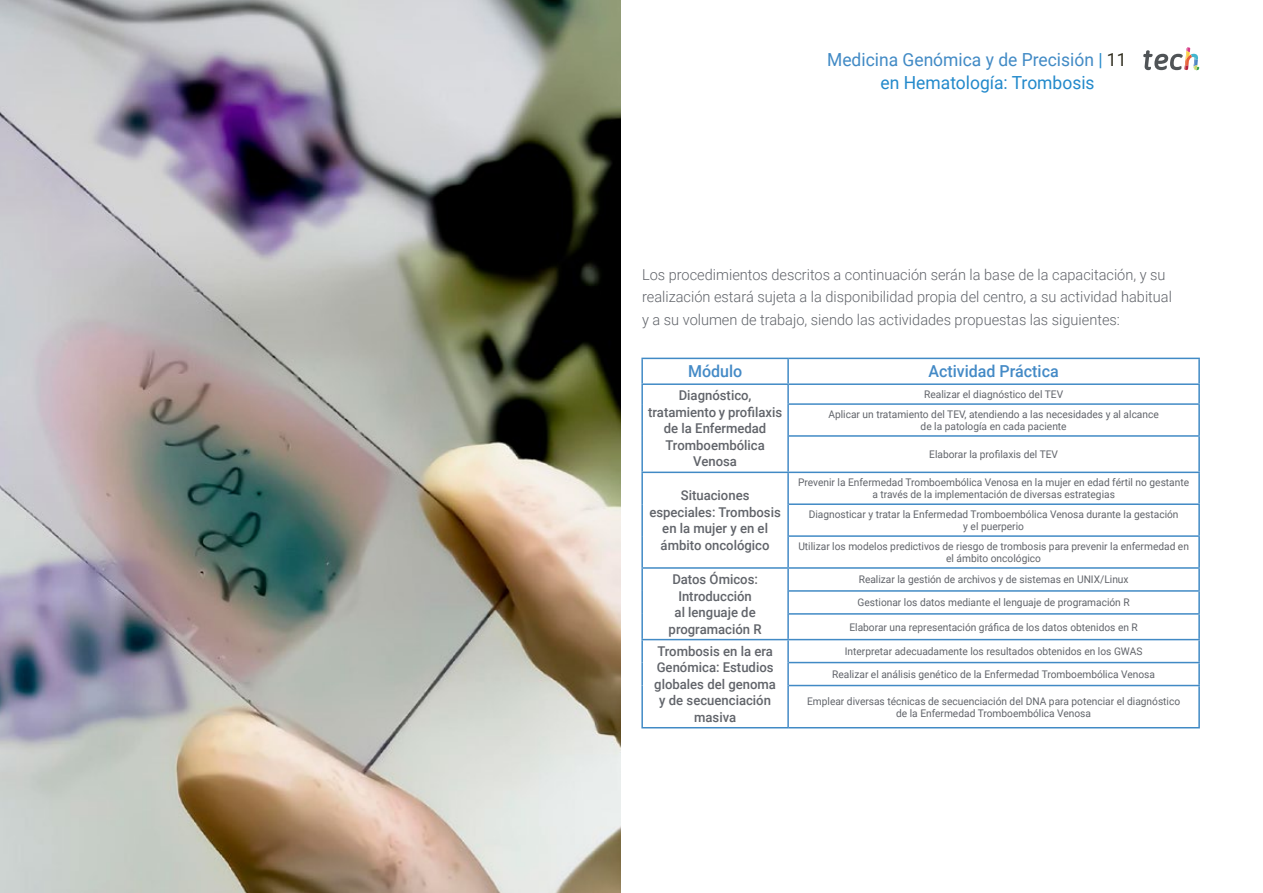
<style>
.page{position:relative;width:1263px;height:893px;background:#fff}
.page>*{position:absolute;margin:0;border:0;box-sizing:border-box;transform-origin:0 0}
.t1{font:18px/22.5px "Roboto";color:#418ac5}
.t2{font:500 16.5px "Roboto";color:#448ac6}
.t3{font:300 15px/22.5px "Roboto";color:#61646a}
.t4{font:500 13.5px/16.5px "Roboto";color:#61646a;text-align:center}
.t5{font:10.5px/12px "Roboto";color:#61646a;text-align:center}
.s1{color:#2289cb}
.s2{color:#312e20}
</style>
<div class="page">
<svg style="left:1143px;top:47px;width:56px;height:24px"></svg>
<hr style="left:641px;top:727px;width:147px;height:1px;background:#418ac5">
<hr style="left:787px;top:405px;width:2px;height:31px;background:#448ac6">
<hr style="left:787px;top:436px;width:2px;height:36px;background:#448ac6">
<hr style="left:787px;top:473px;width:2px;height:31px;background:#448ac6">
<hr style="left:787px;top:504px;width:2px;height:32px;background:#448ac6">
<hr style="left:787px;top:536px;width:2px;height:31px;background:#448ac6">
<hr style="left:787px;top:569px;width:2px;height:22px;background:#448ac6">
<hr style="left:787px;top:591px;width:2px;height:23px;background:#448ac6">
<hr style="left:787px;top:614px;width:2px;height:25px;background:#448ac6">
<hr style="left:787px;top:640px;width:2px;height:23px;background:#448ac6">
<hr style="left:787px;top:663px;width:2px;height:22px;background:#448ac6">
<hr style="left:787px;top:685px;width:2px;height:42px;background:#448ac6">
<svg style="left:787px;top:385px;width:2px;height:18px"></svg>
<hr style="left:641px;top:358px;width:147px;height:1px;background:#418ac5">
<hr style="left:641px;top:359px;width:2px;height:24px;background:#418ac5">
<hr style="left:788px;top:358px;width:412px;height:1px;background:#418ac5">
<hr style="left:787px;top:359px;width:2px;height:24px;background:#418ac5">
<hr style="left:1198px;top:359px;width:2px;height:24px;background:#418ac5">
<hr style="left:641px;top:383px;width:147px;height:2px;background:#418ac5">
<svg style="left:641px;top:385px;width:2px;height:19px"></svg>
<hr style="left:641px;top:404px;width:2px;height:32px;background:#418ac5">
<hr style="left:641px;top:436px;width:2px;height:36px;background:#418ac5">
<hr style="left:788px;top:383px;width:412px;height:2px;background:#418ac5">
<svg style="left:1198px;top:385px;width:2px;height:18px"></svg>
<hr style="left:641px;top:472px;width:147px;height:1px;background:#418ac5">
<hr style="left:641px;top:473px;width:2px;height:31px;background:#418ac5">
<hr style="left:641px;top:504px;width:2px;height:32px;background:#418ac5">
<hr style="left:641px;top:536px;width:2px;height:31px;background:#418ac5">
<hr style="left:641px;top:567px;width:147px;height:2px;background:#418ac5">
<hr style="left:641px;top:569px;width:2px;height:22px;background:#418ac5">
<hr style="left:641px;top:591px;width:2px;height:23px;background:#418ac5">
<hr style="left:641px;top:614px;width:2px;height:25px;background:#418ac5">
<hr style="left:641px;top:639px;width:147px;height:1px;background:#418ac5">
<hr style="left:641px;top:640px;width:2px;height:23px;background:#418ac5">
<hr style="left:641px;top:663px;width:2px;height:22px;background:#418ac5">
<hr style="left:641px;top:685px;width:2px;height:42px;background:#418ac5">
<hr style="left:787px;top:403px;width:413px;height:2px;background:#418ac5">
<hr style="left:1198px;top:405px;width:2px;height:30px;background:#418ac5">
<hr style="left:789px;top:435px;width:411px;height:2px;background:#418ac5">
<hr style="left:1198px;top:437px;width:2px;height:35px;background:#418ac5">
<hr style="left:788px;top:472px;width:412px;height:1px;background:#418ac5">
<hr style="left:1198px;top:473px;width:2px;height:30px;background:#418ac5">
<hr style="left:789px;top:503px;width:411px;height:2px;background:#418ac5">
<hr style="left:1198px;top:505px;width:2px;height:30px;background:#418ac5">
<hr style="left:789px;top:535px;width:411px;height:2px;background:#418ac5">
<hr style="left:1198px;top:537px;width:2px;height:30px;background:#418ac5">
<hr style="left:788px;top:567px;width:412px;height:2px;background:#418ac5">
<hr style="left:1198px;top:569px;width:2px;height:21px;background:#418ac5">
<hr style="left:789px;top:590px;width:411px;height:2px;background:#418ac5">
<hr style="left:1198px;top:592px;width:2px;height:21px;background:#418ac5">
<hr style="left:789px;top:613px;width:411px;height:2px;background:#418ac5">
<hr style="left:1198px;top:615px;width:2px;height:24px;background:#418ac5">
<hr style="left:788px;top:639px;width:412px;height:1px;background:#418ac5">
<hr style="left:1198px;top:640px;width:2px;height:22px;background:#418ac5">
<hr style="left:789px;top:662px;width:411px;height:1px;background:#418ac5">
<hr style="left:1198px;top:663px;width:2px;height:22px;background:#418ac5">
<hr style="left:789px;top:685px;width:411px;height:1px;background:#418ac5">
<hr style="left:1198px;top:686px;width:2px;height:41px;background:#418ac5">
<hr style="left:788px;top:727px;width:412px;height:1px;background:#418ac5">
<img style="left:0;top:0;width:621px;height:893px">
<h1 class="t1" style="left:881px;top:48px;width:247px;text-indent:-54px">Medicina Genómica y de Precisión <span class="s1">|</span> <span class="s2">11 </span><span class="s1">en Hematología: Trombosis</span></h1>
<p class="t3" style="left:642px;top:262px;width:531px">Los procedimientos descritos a continuación serán la base de la capacitación, y su realización estará sujeta a la disponibilidad propia del centro, a su actividad habitual y a su volumen de trabajo, siendo las actividades propuestas las siguientes:</p>
<h2 class="t2" style="left:688px;top:359px;width:56px">Módulo</h2>
<h2 class="t2" style="left:928px;top:359px;width:132px">Actividad Práctica</h2>
<p class="t4" style="left:648px;top:387px;width:135px">Diagnóstico, tratamiento y profilaxis de la Enfermedad<br>Tromboembólica<br>Venosa</p>
<p class="t5" style="left:828px;top:384px;width:332px;line-height:20px">Realizar el diagnóstico del TEV<br>Aplicar un tratamiento del TEV, atendiendo a las necesidades y al alcance</p>
<p class="t5" style="left:920px;top:420px;width:148px">de la patología en cada paciente</p>
<p class="t5" style="left:929px;top:448px;width:130px">Elaborar la profilaxis del TEV</p>
<p class="t4" style="left:649px;top:487px;width:133px">Situaciones especiales: Trombosis en la mujer y en el ámbito oncológico</p>
<p class="t5" style="left:798px;top:476px;width:392px">Prevenir la Enfermedad Tromboembólica Venosa en la mujer en edad fértil no gestante a través de la implementación de diversas estrategias</p>
<p class="t5" style="left:809px;top:508px;width:371px">Diagnosticar y tratar la Enfermedad Tromboembólica Venosa durante la gestación y el puerperio</p>
<p class="t5" style="left:798px;top:540px;width:392px">Utilizar los modelos predictivos de riesgo de trombosis para prevenir la enfermedad en el ámbito oncológico</p>
<p class="t4" style="left:669px;top:571px;width:94px">Datos Ómicos:<br>Introducción<br>al lenguaje de programación R</p>
<p class="t5" style="left:857px;top:568px;width:274px;line-height:23px;text-align:left">Realizar la gestión de archivos y de sistemas en UNIX/Linux<br>Gestionar los datos mediante el lenguaje de programación R</p>
<p class="t5" style="left:849px;top:621px;width:290px">Elaborar una representación gráfica de los datos obtenidos en R</p>
<p class="t4" style="left:654px;top:642px;width:123px">Trombosis en la era<br>Genómica: Estudios globales del genoma y de secuenciación masiva</p>
<p class="t5" style="left:832px;top:639px;width:324px;line-height:23px">Interpretar adecuadamente los resultados obtenidos en los GWAS<br>Realizar el análisis genético de la Enfermedad Tromboembólica Venosa</p>
<p class="t5" style="left:807px;top:694px;width:375px">Emplear diversas técnicas de secuenciación del DNA para potenciar el diagnóstico de la Enfermedad Tromboembólica Venosa</p>
</div>
